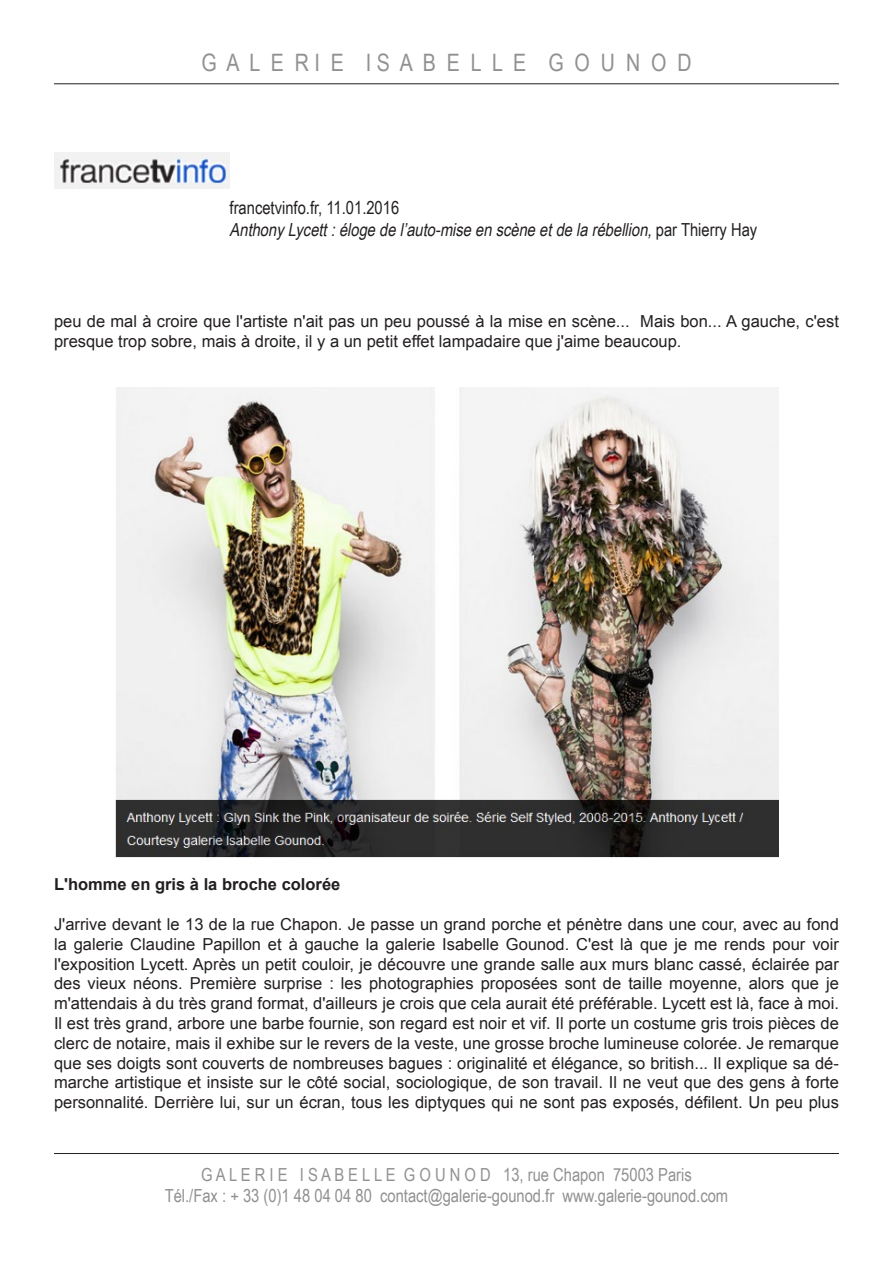
<style>
.page{position:relative;width:893px;height:1263px;background:#fff}
.page>*{position:absolute;margin:0;border:0;box-sizing:border-box;transform-origin:0 0}
.t1{font:24px "Arial Narrow";color:#929090}
.t2{font:18px/21.6px "Arial Narrow";color:#929090;text-align:center}
.t3{font:italic 18px "Arial Narrow";color:#231f20}
.t4{font:18px "Arial Narrow";color:#231f20}
.t5{font:16.5px/19.8px "Arial";color:#231f20;text-align:justify}
.t6{font:700 16.5px "Arial";color:#231f20}
.s1{font-style:normal}
</style>
<div class="page">
<hr style="left:54px;top:84px;width:785px;height:1px;background:#231f20">
<hr style="left:54px;top:1153px;width:785px;height:1px;background:#231f20">
<img style="left:115px;top:388px;width:663px;height:469px">
<img style="left:54px;top:153px;width:176px;height:36px">
<h1 class="t1" style="left:201px;top:45px;width:492px">G A L E R I E I S A B E L L E G O U N O D</h1>
<p class="t4" style="left:230px;top:194px;width:171px">francetvinfo.fr, 11.01.2016</p>
<p class="t3" style="left:230px;top:216px;width:529px">AnthonyLycett:élogedel’auto-miseenscèneetdelarébellion,<span class="s1">p a r T h i e r r y H a y</span></p>
<p class="t5" style="left:54px;top:312px;width:786px">peu de mal à croire que l'artiste n'ait pas un peu poussé à la mise en scène... Mais bon... A gauche, c'est presque trop sobre, mais à droite, il y a un petit effet lampadaire que j'aime beaucoup.</p>
<p class="t6" style="left:54px;top:873px;width:288px">L'homme en gris à la broche colorée</p>
<p class="t5" style="left:54px;top:914px;width:786px">J'arrive devant le 13 de la rue Chapon. Je passe un grand porche et pénètre dans une cour, avec au fond la galerie Claudine Papillon et à gauche la galerie Isabelle Gounod. C'est là que je me rends pour voir l'exposition Lycett. Après un petit couloir, je découvre une grande salle aux murs blanc cassé, éclairée par des vieux néons. Première surprise : les photographies proposées sont de taille moyenne, alors que je m'attendais à du très grand format, d'ailleurs je crois que cela aurait été préférable. Lycett est là, face à moi.<br>Il est très grand, arbore une barbe fournie, son regard est noir et vif. Il porte un costume gris trois pièces de clerc de notaire, mais il exhibe sur le revers de la veste, une grosse broche lumineuse colorée. Je remarque que ses doigts sont couverts de nombreuses bagues : originalité et élégance, so british... Il explique sa dé&shy;marche artistique et insiste sur le côté social, sociologique, de son travail. Il ne veut que des gens à forte personnalité. Derrière lui, sur un écran, tous les diptyques qui ne sont pas exposés, défilent. Un peu plus</p>
<p class="t2" style="left:165px;top:1163px;width:565px">G A L E R I E I S A B E L L E G O U N O D 13, rue Chapon 75003 Paris<br>Tél./Fax : + 33 (0)1 48 04 04 80 contact@galerie-gounod.fr www.galerie-gounod.com</p>
</div>
